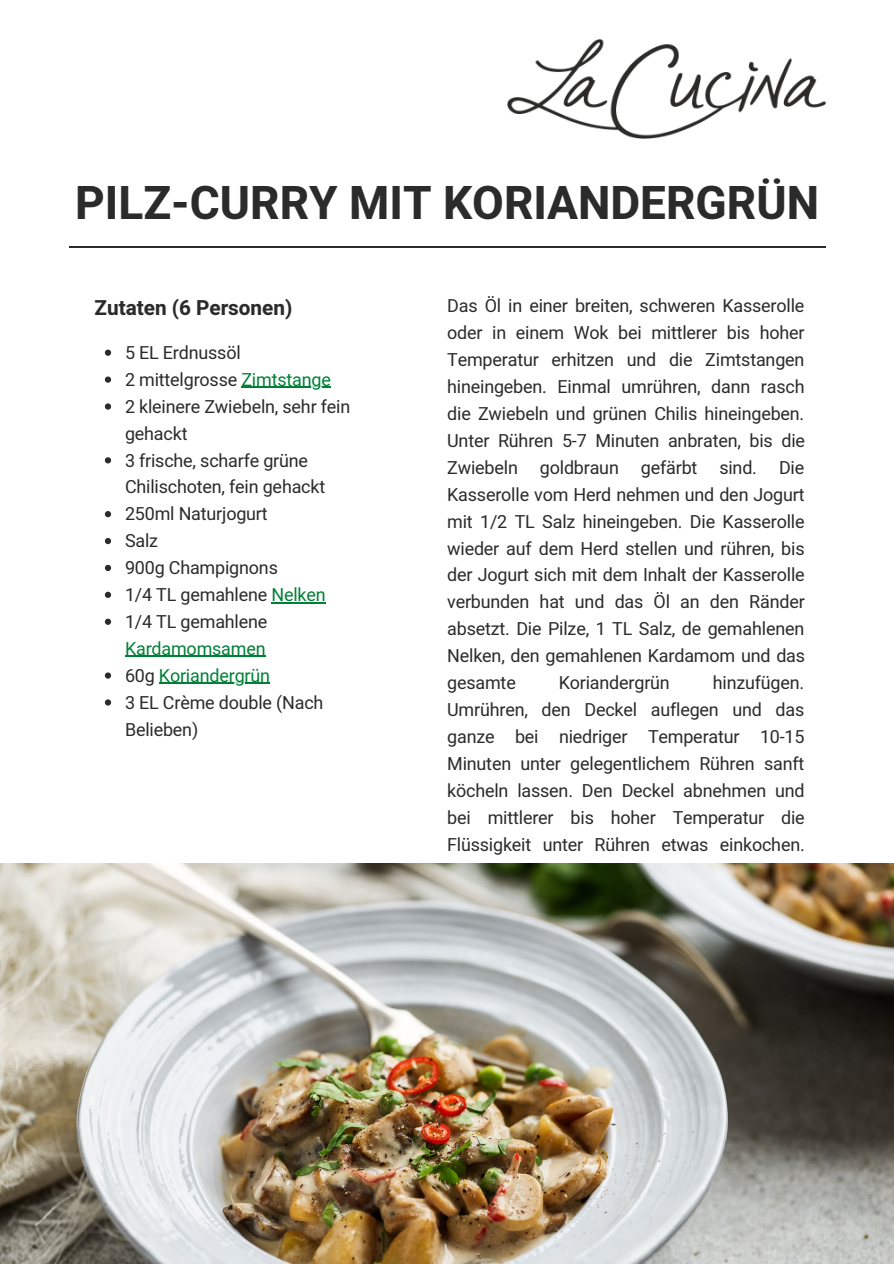
<style>
.page{position:relative;width:894px;height:1264px;background:#fff}
.page>*{position:absolute;margin:0;border:0;box-sizing:border-box;transform-origin:0 0}
.t1{font:700 45.9px "Heebo";color:#2b2b2b}
.t2{font:700 20.7px "Heebo";color:#2b2b2b}
.t3{font:17.85px/26.8px "Heebo";letter-spacing:-.01em;color:#2b2b2b}
.t4{font:17.85px "Heebo";letter-spacing:-.01em;color:#008037}
.s1{color:#008037}
.s2{color:#2b2b2b}
</style>
<div class="page">
<hr style="left:69px;top:247px;width:756px;height:1px;background:#2b2b2b">
<img style="left:507px;top:40px;width:318px;height:99px">
<img style="left:0;top:863px;width:893px;height:400px">
<svg style="left:105px;top:349px;width:6px;height:7px"></svg>
<svg style="left:105px;top:376px;width:6px;height:7px"></svg>
<hr style="left:241px;top:387px;width:89px;height:1px;background:#008037">
<svg style="left:105px;top:403px;width:6px;height:6px"></svg>
<svg style="left:105px;top:457px;width:6px;height:6px"></svg>
<svg style="left:105px;top:511px;width:6px;height:6px"></svg>
<svg style="left:105px;top:538px;width:6px;height:6px"></svg>
<svg style="left:105px;top:565px;width:6px;height:6px"></svg>
<svg style="left:105px;top:591px;width:6px;height:7px"></svg>
<hr style="left:271px;top:602px;width:54px;height:1px;background:#008037">
<svg style="left:105px;top:618px;width:6px;height:7px"></svg>
<hr style="left:125px;top:656px;width:140px;height:1px;background:#008037">
<svg style="left:105px;top:672px;width:6px;height:6px"></svg>
<hr style="left:159px;top:682px;width:111px;height:2px;background:#008037">
<svg style="left:105px;top:699px;width:6px;height:6px"></svg>
<p class="t1" style="left:75px;top:171px;width:745px">PILZ-CURRY MIT KORIANDERGRÜN</p>
<p class="t2" style="left:94px;top:293px;width:199px">Zutaten (6 Personen)</p>
<p class="t3" style="left:125px;top:340px;width:117px">5 EL Erdnussöl</p>
<p class="t3" style="left:125px;top:367px;width:207px">2 mittelgrosse <span class="s1">Zimtstange</span></p>
<p class="t3" style="left:125px;top:394px;width:227px">2 kleinere Zwiebeln, sehr fein gehackt</p>
<p class="t3" style="left:125px;top:447px;width:202px">3 frische, scharfe grüne<br>Chilischoten, fein gehackt</p>
<p class="t3" style="left:125px;top:501px;width:144px">250ml Naturjogurt</p>
<p class="t3" style="left:125px;top:528px;width:35px">Salz</p>
<p class="t3" style="left:125px;top:555px;width:154px">900g Champignons</p>
<p class="t3" style="left:125px;top:582px;width:202px">1/4 TL gemahlene <span class="s1">Nelken</span></p>
<p class="t3" style="left:125px;top:609px;width:144px">1/4 TL gemahlene<br><span class="s1">Kardamomsamen</span></p>
<p class="t4" style="left:125px;top:663px;width:146px"><span class="s2">60g</span> Koriandergrün</p>
<p class="t3" style="left:125px;top:689px;width:200px">3 EL Crème double (Nach<br>Belieben)</p>
<p class="t3" style="left:447px;top:293px;width:359px;text-align:justify">Das Öl in einer breiten, schweren Kasserolle oder in einem Wok bei mittlerer bis hoher Temperatur erhitzen und die Zimtstangen hineingeben. Einmal umrühren, dann rasch die Zwiebeln und grünen Chilis hineingeben.<br>Unter Rühren 5-7 Minuten anbraten, bis die Zwiebeln goldbraun gefärbt sind. Die Kasserolle vom Herd nehmen und den Jogurt mit 1/2 TL Salz hineingeben. Die Kasserolle wieder auf dem Herd stellen und rühren, bis der Jogurt sich mit dem Inhalt der Kasserolle verbunden hat und das Öl an den Ränder absetzt. Die Pilze, 1 TL Salz, de gemahlenen Nelken, den gemahlenen Kardamom und das gesamte</p>
<p class="t3" style="left:447px;top:670px;width:359px;text-align:justify;text-indent:265px">hinzufügen.<br>Umrühren, den Deckel auflegen und das ganze bei niedriger Temperatur 10-15<br>Minuten unter gelegentlichem Rühren sanft köcheln lassen. Den Deckel abnehmen und bei mittlerer bis hoher Temperatur die Flüssigkeit unter Rühren etwas einkochen.</p>
<p class="t3" style="left:558px;top:670px;width:113px">Koriandergrün</p>
</div>
